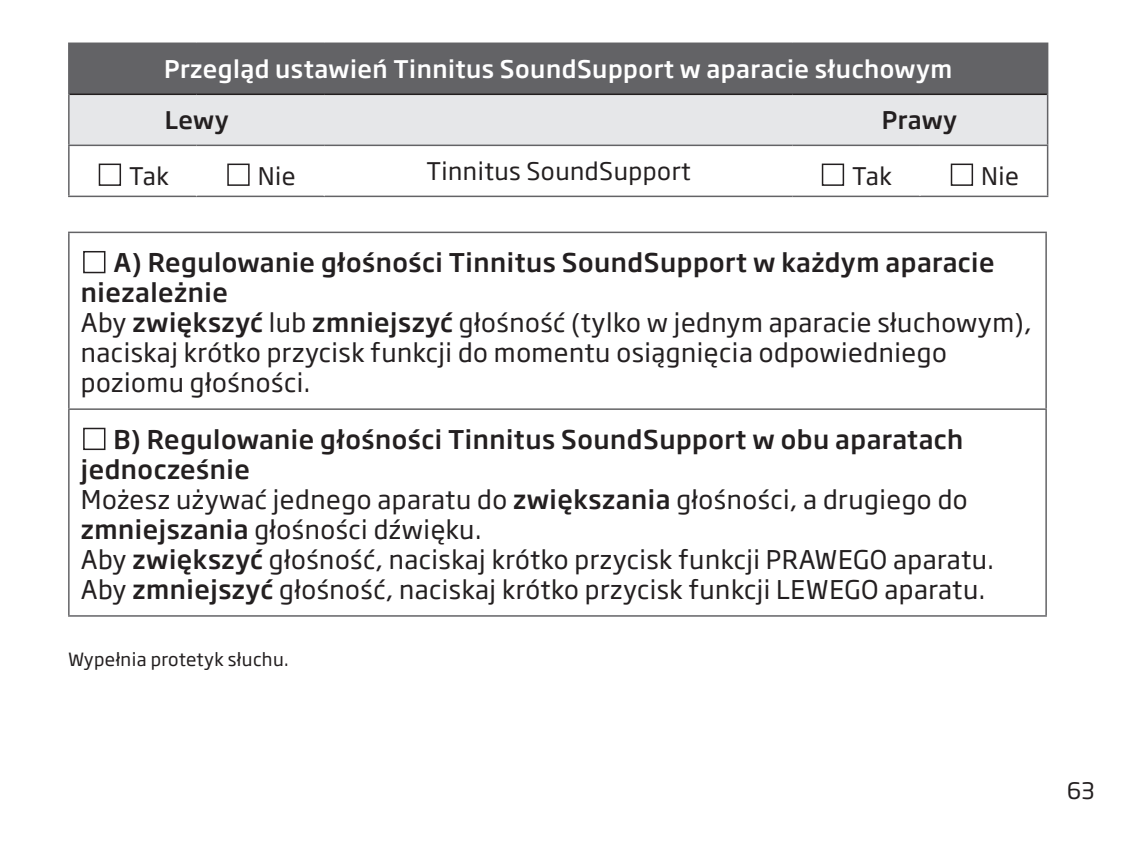
<style>
.page{position:relative;width:1132px;height:842px;background:#fff}
.page>*{position:absolute;margin:0;border:0;box-sizing:border-box;transform-origin:0 0}
.t1{font:25.5px/30px "Soho Gothic Pro";letter-spacing:.02em;color:#231f20}
.t2{font:500 24px "Soho Gothic Pro";letter-spacing:.02em;color:#fff}
.t3{font:24px "Soho Gothic Pro";letter-spacing:.02em;color:#231f20}
.t4{font:500 24px "Soho Gothic Pro";letter-spacing:.01em;color:#231f20}
.t5{font:22.5px "Soho Gothic Pro";color:#231f20}
.t6{font:18px "Soho Gothic Pro";letter-spacing:.02em;color:#231f20}
.s1{font-weight:500}
</style>
<div class="page">
<div style="left:69px;top:43px;width:978px;height:51px;background:#636366"></div>
<div style="left:70px;top:95px;width:976px;height:50px;background:#e6e7e9"></div>
<svg style="left:70px;top:146px;width:976px;height:50px"></svg>
<hr style="left:68px;top:43px;width:128px;height:1px;background:#636366">
<hr style="left:68px;top:44px;width:2px;height:50px;background:#636366">
<hr style="left:68px;top:94px;width:2px;height:51px;background:#636366">
<hr style="left:1046px;top:94px;width:1px;height:51px;background:#636366">
<hr style="left:68px;top:146px;width:2px;height:50px;background:#636366">
<hr style="left:1046px;top:146px;width:1px;height:50px;background:#636366">
<hr style="left:68px;top:196px;width:128px;height:1px;background:#636366">
<hr style="left:196px;top:196px;width:128px;height:1px;background:#636366">
<hr style="left:324px;top:196px;width:468px;height:1px;background:#636366">
<hr style="left:792px;top:196px;width:127px;height:1px;background:#636366">
<hr style="left:919px;top:196px;width:128px;height:1px;background:#636366">
<hr style="left:323px;top:146px;width:2px;height:50px;background:#fff">
<hr style="left:196px;top:146px;width:1px;height:50px;background:#fff">
<hr style="left:918px;top:146px;width:2px;height:50px;background:#fff">
<hr style="left:70px;top:94px;width:126px;height:1px;background:#231f20">
<hr style="left:196px;top:94px;width:128px;height:1px;background:#231f20">
<hr style="left:324px;top:94px;width:468px;height:1px;background:#231f20">
<hr style="left:792px;top:94px;width:127px;height:1px;background:#231f20">
<hr style="left:919px;top:94px;width:127px;height:1px;background:#231f20">
<hr style="left:68px;top:145px;width:128px;height:1px;background:#636366">
<hr style="left:196px;top:145px;width:128px;height:1px;background:#636366">
<hr style="left:324px;top:145px;width:468px;height:1px;background:#636366">
<hr style="left:792px;top:145px;width:127px;height:1px;background:#636366">
<hr style="left:919px;top:145px;width:128px;height:1px;background:#636366">
<hr style="left:68px;top:232px;width:978px;height:1px;background:#636366">
<hr style="left:68px;top:233px;width:2px;height:175px;background:#636366">
<hr style="left:1044px;top:233px;width:2px;height:175px;background:#636366">
<hr style="left:68px;top:408px;width:978px;height:2px;background:#636366">
<hr style="left:68px;top:410px;width:2px;height:205px;background:#636366">
<hr style="left:1044px;top:410px;width:2px;height:205px;background:#636366">
<hr style="left:68px;top:615px;width:978px;height:2px;background:#636366">
<p class="t2" style="left:164px;top:50px;width:789px">Przegląd ustawień Tinnitus SoundSupport w aparacie słuchowym</p>
<p class="t4" style="left:165px;top:101px;width:65px">Lewy</p>
<p class="t4" style="left:881px;top:101px;width:77px">Prawy</p>
<p class="t3" style="left:96px;top:157px;width:74px">■ Tak</p>
<p class="t3" style="left:225px;top:157px;width:72px">■ Nie</p>
<p class="t3" style="left:426px;top:153px;width:266px">Tinnitus SoundSupport</p>
<p class="t3" style="left:819px;top:157px;width:74px">■ Tak</p>
<p class="t3" style="left:948px;top:157px;width:72px">■ Nie</p>
<p class="t1" style="left:81px;top:246px;width:951px">■ <span class="s1">A) Regulowanie głośności Tinnitus SoundSupport w każdym aparacie niezależnie<br></span>Aby <span class="s1">zwiększyć</span> lub <span class="s1">zmniejszyć</span> głośność (tylko w jednym aparacie słuchowym), naciskaj krótko przycisk funkcji do momentu osiągnięcia odpowiedniego poziomu głośności.</p>
<p class="t1" style="left:81px;top:423px;width:914px">■ <span class="s1">B) Regulowanie głośności Tinnitus SoundSupport w obu aparatach jednocześnie<br></span>Możesz używać jednego aparatu do <span class="s1">zwiększania</span> głośności, a drugiego do <span class="s1">zmniejszania</span> głośności dźwięku.<br>Aby <span class="s1">zwiększyć</span> głośność, naciskaj krótko przycisk funkcji PRAWEGO aparatu.<br>Aby <span class="s1">zmniejszyć</span> głośność, naciskaj krótko przycisk funkcji LEWEGO aparatu.</p>
<p class="t6" style="left:68px;top:646px;width:222px">Wypełnia protetyk słuchu.</p>
<p class="t5" style="left:1066px;top:774px;width:29px">63</p>
</div>
